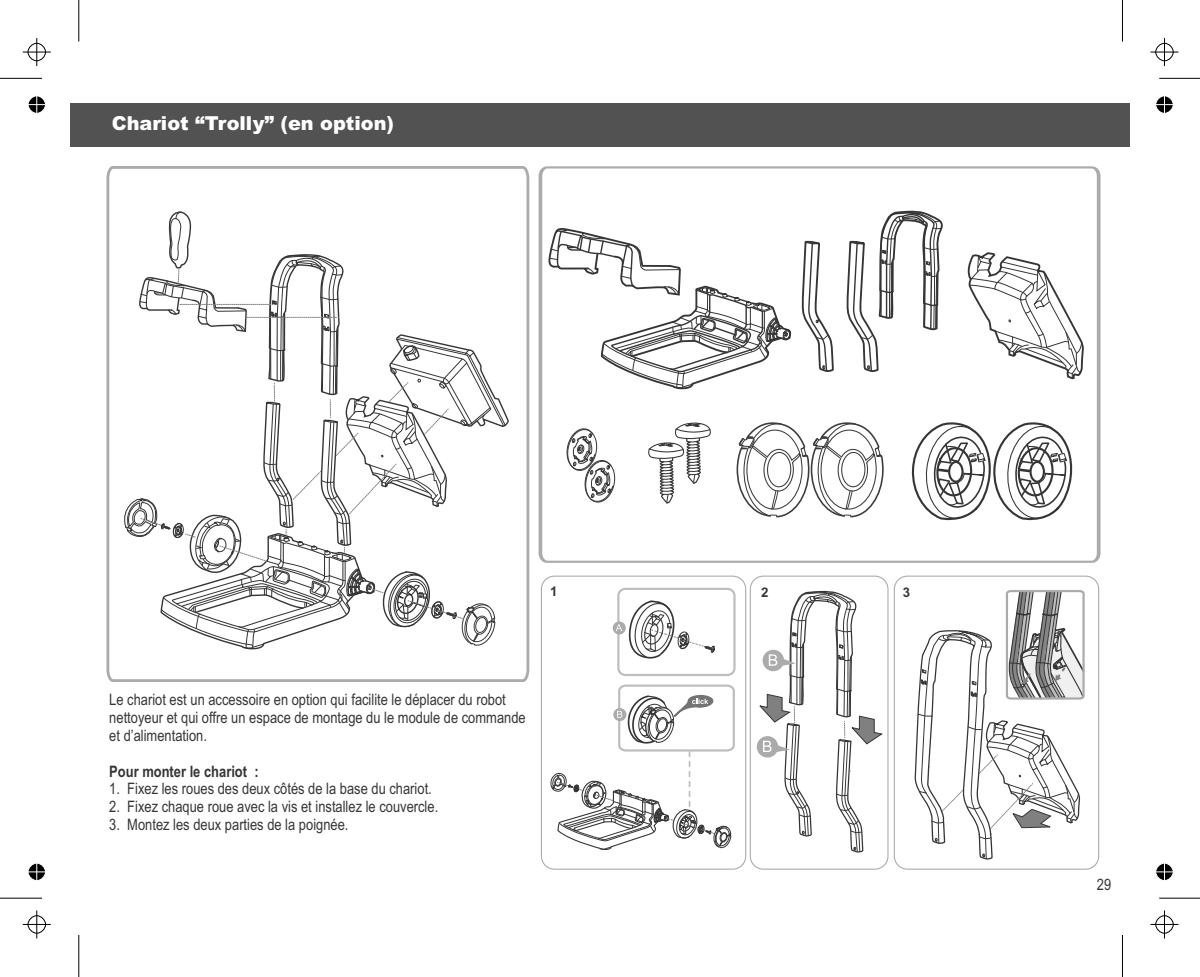
<style>
.page{position:relative;width:1200px;height:977px;background:#fff}
.page>*{position:absolute;margin:0;border:0;box-sizing:border-box;transform-origin:0 0}
.t1{font:900 19.25px "Arial";color:#fefefe}
.t2{font:15.75px/17.8px "Arial Narrow";color:#353535}
.t3{font:700 15.75px "Arial Narrow";color:#353535}
.t4{font:700 13.3px "Arial";color:#353535}
</style>
<div class="page">
<svg style="left:106px;top:166px;width:424px;height:516px"></svg>
<div style="left:70px;top:103px;width:1059px;height:44px;background:#525252"></div>
<svg style="left:538px;top:166px;width:563px;height:397px"></svg>
<div style="left:541px;top:575px;width:205px;height:294px;border:1px solid #ababab;border-radius:13px"></div>
<div style="left:617px;top:587px;width:118px;height:88px;border:2px solid #bebebe;border-radius:7px"></div>
<svg style="left:612px;top:621px;width:13px;height:13px"></svg>
<svg style="left:615px;top:599px;width:99px;height:61px"></svg>
<svg style="left:550px;top:684px;width:185px;height:166px"></svg>
<div style="left:749px;top:575px;width:139px;height:294px;border:1px solid #ababab;border-radius:13px"></div>
<svg style="left:756px;top:735px;width:22px;height:22px"></svg>
<svg style="left:758px;top:575px;width:124px;height:295px"></svg>
<div style="left:893px;top:575px;width:206px;height:294px;border:1px solid #ababab;border-radius:13px"></div>
<svg style="left:914px;top:590px;width:171px;height:269px"></svg>
<hr style="left:0;top:897px;width:42px;height:1px;background:#000">
<hr style="left:78px;top:934px;width:1px;height:42px;background:#000">
<hr style="left:0;top:78px;width:42px;height:1px;background:#000">
<hr style="left:78px;top:0;width:1px;height:42px;background:#000">
<hr style="left:1158px;top:78px;width:41px;height:1px;background:#000">
<hr style="left:1121px;top:0;width:1px;height:42px;background:#000">
<hr style="left:1158px;top:897px;width:41px;height:1px;background:#000">
<hr style="left:1121px;top:934px;width:1px;height:42px;background:#000">
<svg style="left:23px;top:910px;width:28px;height:28px"></svg>
<svg style="left:23px;top:38px;width:28px;height:28px"></svg>
<svg style="left:1150px;top:38px;width:28px;height:28px"></svg>
<svg style="left:1150px;top:910px;width:28px;height:28px"></svg>
<svg style="left:28px;top:863px;width:18px;height:18px"></svg>
<svg style="left:28px;top:96px;width:18px;height:18px"></svg>
<svg style="left:1155px;top:96px;width:19px;height:18px"></svg>
<svg style="left:1155px;top:863px;width:19px;height:18px"></svg>
<p class="t1" style="left:112px;top:117px;width:284px">Chariot “Trolly” (en option)</p>
<p class="t4" style="left:550px;top:586px;width:9px">1</p>
<p class="t4" style="left:761px;top:587px;width:9px">2</p>
<p class="t4" style="left:902px;top:587px;width:9px">3</p>
<p class="t2" style="left:109px;top:691px;width:418px">Le chariot est un accessoire en option qui facilite le déplacer du robot nettoyeur et qui offre un espace de montage du le module de commande et d’alimentation.</p>
<p class="t3" style="left:109px;top:764px;width:151px">Pour monter le chariot :</p>
<p class="t2" style="left:109px;top:781px;width:324px">1. Fixez les roues des deux côtés de la base du chariot.</p>
<p class="t2" style="left:109px;top:799px;width:330px">2. Fixez chaque roue avec la vis et installez le couvercle.</p>
<p class="t2" style="left:109px;top:816px;width:241px">3. Montez les deux parties de la poignée.</p>
<p class="t2" style="left:1096px;top:876px;width:16px">29</p>
</div>
